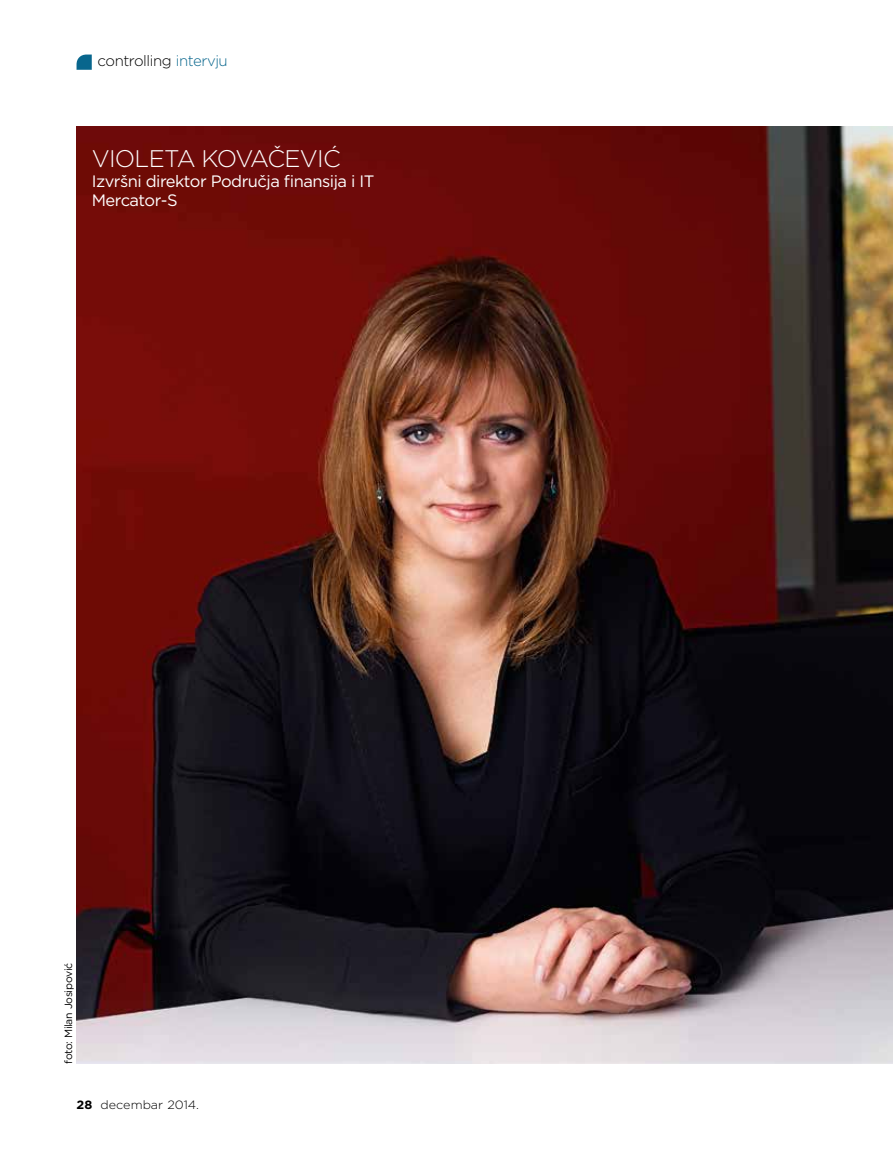
<style>
.page{position:relative;width:893px;height:1149px;background:#fff}
.page>*{position:absolute;margin:0;border:0;box-sizing:border-box;transform-origin:0 0}
.t1{font:300 24px "Gotham";letter-spacing:-.03em;color:#fff}
.t2{font:16.5px/19.5px "Gotham";letter-spacing:-.03em;color:#fff}
.t3{font:300 15px "Gotham";letter-spacing:-.03em;color:#000}
.t4{font:300 12px "Gotham";color:#000;scale:1.05 1}
.t5{font:10.5px "Gotham";letter-spacing:-.03em;color:#000}
.s1{color:#08668d}
.s2{font-weight:700}
</style>
<div class="page">
<svg style="left:77px;top:55px;width:15px;height:15px"></svg>
<img style="left:77px;top:127px;width:816px;height:936px">
<p class="t3" style="left:98px;top:51px;width:132px">controlling <span class="s1">intervju</span></p>
<h1 class="t1" style="left:92px;top:143px;width:251px">VIOLETA KOVAČEVIĆ</h1>
<p class="t2" style="left:92px;top:171px;width:284px">Izvršni direktor Područja finansija i IT<br>Mercator-S</p>
<p class="t5" style="left:62px;top:1063px;width:102px;rotate:-90deg">foto: Milan Josipović</p>
<p class="t4" style="left:77px;top:1096px;width:118px"><span class="s2">28</span> decembar 2014.</p>
</div>
